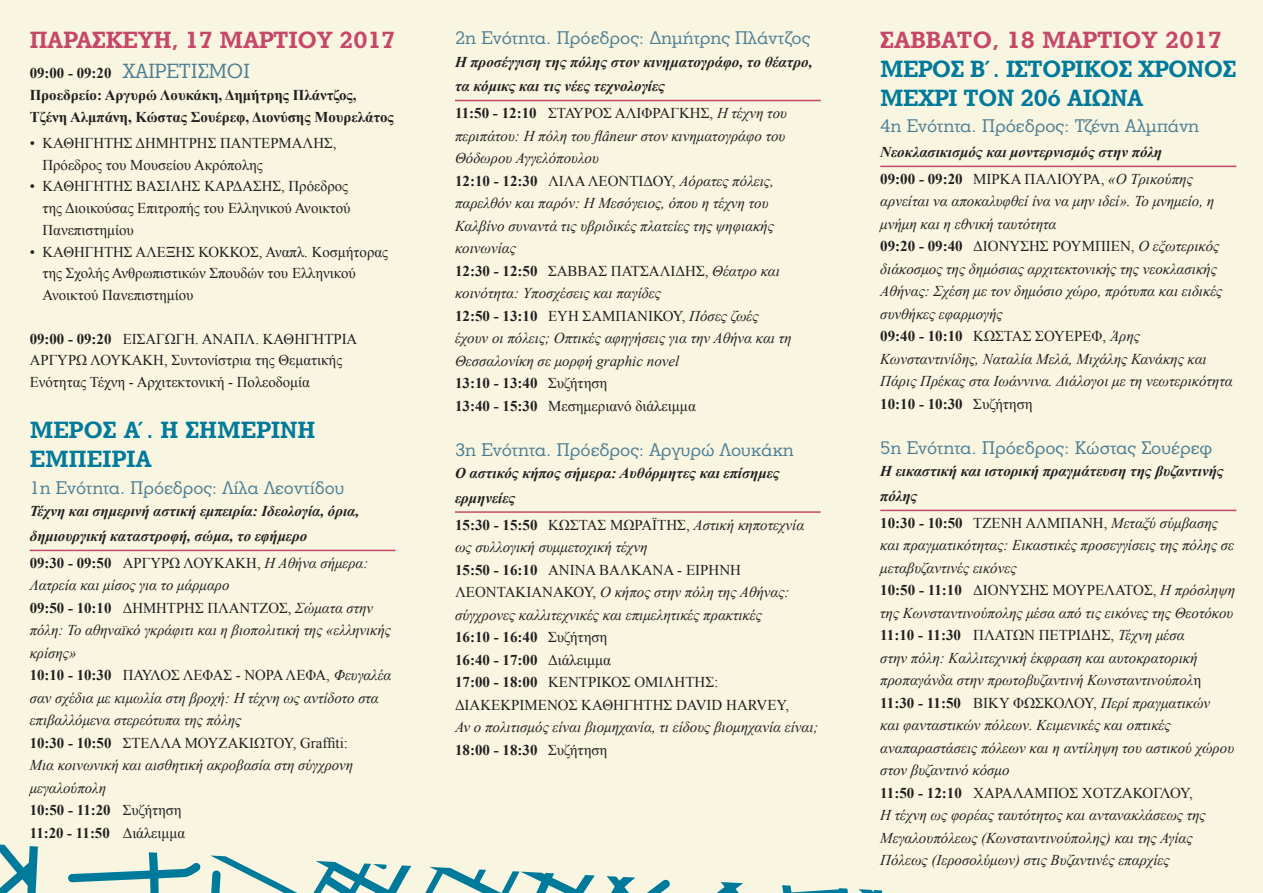
<style>
.page{position:relative;width:1263px;height:893px;background:#f8f5e1}
.page>*{position:absolute;margin:0;border:0;box-sizing:border-box;transform-origin:0 0}
.t1{font:700 24px "PF Litho Text";letter-spacing:-.01em;color:#c64868}
.t2{font:700 24px/28.8px "PF Litho Text";letter-spacing:-.02em;color:#007a9b}
.t3{font:700 24px/28.8px "PF Litho Text";color:#007a9b}
.t4{font:18.75px "PF Litho Text";color:#4d7e93}
.t5{font:italic 15px/22.5px "Times New Roman";color:#231f20}
.t6{font:15px/22.5px "Times New Roman";color:#231f20}
.t7{font:italic 700 15px/24.8px "Times New Roman";color:#231f20}
.t8{font:700 15px/21.8px "Times New Roman";color:#231f20}
.s1{font-family:"PF Litho Text";font-weight:400;font-size:21px;color:#4d7e93}
.s2{font-weight:700}
.s3{font-weight:700;font-style:normal}
.s4{font-style:normal}
.s5{font-style:italic}
.s6{font-weight:400;font-style:normal}
.s7{font-weight:400}
</style>
<div class="page">
<hr style="left:30px;top:550px;width:365px;height:1px;background:#c64868">
<hr style="left:455px;top:100px;width:366px;height:1px;background:#c64868">
<hr style="left:455px;top:511px;width:366px;height:2px;background:#c64868">
<hr style="left:880px;top:166px;width:356px;height:1px;background:#c64868">
<hr style="left:880px;top:510px;width:356px;height:1px;background:#c64868">
<svg style="left:0;top:844px;width:883px;height:49px"></svg>
<h1 class="t1" style="left:30px;top:25px;width:367px">ΠΑΡΑΣΚΕΥΗ, 17 ΜΑΡΤΙΟΥ 2017</h1>
<p class="t8" style="left:30px;top:62px;width:366px">09:00 - 09:20 <span class="s1">ΧΑΙΡΕΤΙΣΜΟΙ<br></span>Προεδρείο: Αργυρώ Λουκάκη, Δημήτρης Πλάντζος,<br>Τζένη Αλμπάνη, Κώστας Σουέρεφ, Διονύσης Μουρελάτος</p>
<p class="t6" style="left:43px;top:132px;width:295px;line-height:21.8px;text-indent:-13px">• ΚΑΘΗΓΗΤΗΣ ΔΗΜΗΤΡΗΣ ΠΑΝΤΕΡΜΑΛΗΣ,<br>Πρόεδρος του Μουσείου Ακρόπολης</p>
<p class="t6" style="left:43px;top:175px;width:310px;line-height:21.8px;text-indent:-13px">• ΚΑΘΗΓΗΤΗΣ ΒΑΣΙΛΗΣ ΚΑΡΔΑΣΗΣ, Πρόεδρος της Διοικούσας Επιτροπής του Ελληνικού Ανοικτού<br>Πανεπιστημίου</p>
<p class="t6" style="left:43px;top:240px;width:347px;line-height:21.8px;text-indent:-13px">• ΚΑΘΗΓΗΤΗΣ ΑΛΕΞΗΣ ΚΟΚΚΟΣ, Αναπλ. Κοσμήτορας της Σχολής Ανθρωπιστικών Σπουδών του Ελληνικού<br>Ανοικτού Πανεπιστημίου</p>
<p class="t6" style="left:30px;top:327px;width:329px;line-height:21.8px"><span class="s2">09:00 - 09:20</span> ΕΙΣΑΓΩΓΗ. ΑΝΑΠΛ. ΚΑΘΗΓΗΤΡΙΑ<br>ΑΡΓΥΡΩ ΛΟΥΚΑΚΗ, Συντονίστρια της Θεματικής<br>Ενότητας Τέχνη - Αρχιτεκτονική - Πολεοδομία</p>
<h1 class="t3" style="left:30px;top:415px;width:286px">ΜΕΡΟΣ Α΄. Η ΣΗΜΕΡΙΝΗ<br>ΕΜΠΕΙΡΙΑ</h1>
<p class="t4" style="left:30px;top:476px;width:316px">1η Ενότητα. Πρόεδρος: Λίλα Λεοντίδου</p>
<p class="t7" style="left:30px;top:499px;width:331px">Τέχνη και σημερινή αστική εμπειρία: Ιδεολογία, όρια, δημιουργική καταστροφή, σώμα, το εφήμερο</p>
<p class="t5" style="left:30px;top:551px;width:363px"><span class="s3">09:30 - 09:50</span> <span class="s4">ΑΡΓΥΡΩ ΛΟΥΚΑΚΗ,</span> Η Αθήνα σήμερα:<br>Λατρεία και μίσος για το μάρμαρο<br><span class="s3">09:50 - 10:10</span> <span class="s4">ΔΗΜΗΤΡΗΣ ΠΛΑΝΤΖΟΣ,</span> Σώματα στην πόλη: Το αθηναϊκό γκράφιτι και η βιοπολιτική της «ελληνικής κρίσης»<br><span class="s3">10:10 - 10:30</span> <span class="s4">ΠΑΥΛΟΣ ΛΕΦΑΣ - NOΡΑ ΛΕΦΑ,</span> Φευγαλέα σαν σχέδια με κιμωλία στη βροχή: H τέχνη ως αντίδοτο στα επιβαλλόμενα στερεότυπα της πόλης<br><span class="s3">10:30 - 10:50</span> <span class="s4">ΣΤΕΛΛΑ ΜΟΥΖΑΚΙΩΤΟΥ, Graffiti:<br></span>Μια κοινωνική και αισθητική ακροβασία στη σύγχρονη μεγαλούπολη<br><span class="s3">10:50 - 11:20</span> <span class="s4">Συζήτηση<br></span><span class="s3">11:20 - 11:50</span> <span class="s4">Διάλειμμα</span></p>
<p class="t4" style="left:455px;top:26px;width:357px">2η Ενότητα. Πρόεδρος: Δημήτρης Πλάντζος</p>
<p class="t7" style="left:455px;top:49px;width:359px">Η προσέγγιση της πόλης στον κινηματογράφο, το θέατρο, τα κόμικς και τις νέες τεχνολογίες</p>
<p class="t5" style="left:455px;top:101px;width:338px"><span class="s3">11:50 - 12:10</span> <span class="s4">ΣΤΑΥΡΟΣ ΑΛΙΦΡΑΓΚΗΣ,</span> Η τέχνη του περιπάτου: Η πόλη του flâneur στον κινηματογράφο του Θόδωρου Αγγελόπουλου<br><span class="s3">12:10 - 12:30</span> <span class="s4">ΛΙΛΑ ΛΕΟΝΤΙΔΟΥ,</span> Αόρατες πόλεις, παρελθόν και παρόν: Η Μεσόγειος, όπου η τέχνη του Καλβίνο συναντά τις υβριδικές πλατείες της ψηφιακής κοινωνίας<br><span class="s3">12:30 - 12:50</span> <span class="s4">ΣΑΒΒΑΣ ΠΑΤΣΑΛΙΔΗΣ,</span> Θέατρο και κοινότητα: Υποσχέσεις και παγίδες<br><span class="s3">12:50 - 13:10</span> <span class="s4">ΕΥΗ ΣΑΜΠΑΝΙΚΟΥ,</span> Πόσες ζωές έχουν οι πόλεις; Οπτικές αφηγήσεις για την Αθήνα και τη Θεσσαλονίκη σε μορφή graphic novel<br><span class="s3">13:10 - 13:40</span> <span class="s4">Συζήτηση<br></span><span class="s3">13:40 - 15:30</span> <span class="s4">Μεσημεριανό διάλειμμα</span></p>
<p class="t4" style="left:455px;top:438px;width:340px">3η Ενότητα. Πρόεδρος: Αργυρώ Λουκάκη</p>
<p class="t7" style="left:455px;top:460px;width:326px">Ο αστικός κήπος σήμερα: Αυθόρμητες και επίσημες ερμηνείες</p>
<p class="t6" style="left:455px;top:513px;width:351px"><span class="s2">15:30 - 15:50</span> ΚΩΣΤΑΣ ΜΩΡΑΪΤΗΣ, <span class="s5">Αστική κηποτεχνία ως συλλογική συμμετοχική τέχνη<br></span><span class="s2">15:50 - 16:10</span> ΑΝΙΝΑ ΒΑΛΚΑΝΑ - ΕΙΡΗΝΗ ΛΕΟΝΤΑΚΙΑΝΑΚΟΥ, <span class="s5">Ο κήπος στην πόλη της Αθήνας: σύγχρονες καλλιτεχνικές και επιμελητικές πρακτικές<br></span><span class="s2">16:10 - 16:40</span> Συζήτηση<br><span class="s2">16:40 - 17:00</span> Διάλειμμα<br><span class="s2">17:00 - 18:00</span> ΚΕΝΤΡΙΚΟΣ ΟΜΙΛΗΤΗΣ:<br>ΔΙΑΚΕΚΡΙΜΕΝΟΣ ΚΑΘΗΓΗΤΗΣ DAVID HARVEY,</p>
<p class="t5" style="left:455px;top:715px;width:365px">Αν ο πολιτισμός είναι βιομηχανία, τι είδους βιομηχανία είναι;<br><span class="s3">18:00 - 18:30</span> <span class="s4">Συζήτηση</span></p>
<h1 class="t1" style="left:880px;top:25px;width:343px">ΣΑΒΒΑΤΟ, 18 ΜΑΡΤΙΟΥ 2017</h1>
<h1 class="t2" style="left:880px;top:54px;width:358px">ΜΕΡΟΣ Β΄. ΙΣΤΟΡΙΚΟΣ ΧΡΟΝΟΣ<br>ΜΕΧΡΙ ΤΟΝ 20ό ΑΙΩΝΑ</h1>
<p class="t4" style="left:880px;top:115px;width:320px">4η Ενότητα. Πρόεδρος: Τζένη Αλμπάνη</p>
<p class="t7" style="left:880px;top:138px;width:314px;line-height:26.7px">Νεοκλασικισμός και μοντερνισμός στην πόλη<br><span class="s4">09:00 - 09:20</span> <span class="s6">MIΡKA ΠΑΛΙΟΥΡΑ,</span> <span class="s7">«Ο Τρικούπης</span></p>
<p class="t5" style="left:880px;top:190px;width:354px">αρνείται να αποκαλυφθεί ίνα να μην ιδεί». Το μνημείο, η μνήμη και η εθνική ταυτότητα<br><span class="s3">09:20 - 09:40</span> <span class="s4">ΔΙΟΝΥΣΗΣ ΡΟΥΜΠΙΕΝ,</span> Ο εξωτερικός διάκοσμος της δημόσιας αρχιτεκτονικής της νεοκλασικής Αθήνας: Σχέση με τον δημόσιο χώρο, πρότυπα και ειδικές συνθήκες εφαρμογής<br><span class="s3">09:40 - 10:10</span> <span class="s4">ΚΩΣΤΑΣ ΣΟΥΕΡΕΦ,</span> Άρης Κωνσταντινίδης, Ναταλία Μελά, Μιχάλης Κανάκης και Πάρις Πρέκας στα Ιωάννινα. Διάλογοι με τη νεωτερικότητα <span class="s3">10:10 - 10:30</span> <span class="s4">Συζήτηση</span></p>
<p class="t4" style="left:880px;top:436px;width:334px">5η Ενότητα. Πρόεδρος: Κώστας Σουέρεφ</p>
<p class="t7" style="left:880px;top:459px;width:345px">Η εικαστική και ιστορική πραγμάτευση της βυζαντινής πόλης</p>
<p class="t5" style="left:880px;top:511px;width:356px"><span class="s3">10:30 - 10:50</span> <span class="s4">ΤΖΕΝΗ ΑΛΜΠΑΝΗ,</span> Μεταξύ σύμβασης και πραγματικότητας: Εικαστικές προσεγγίσεις της πόλης σε μεταβυζαντινές εικόνες<br><span class="s3">10:50 - 11:10</span> <span class="s4">ΔΙΟΝΥΣΗΣ ΜΟΥΡΕΛΑΤΟΣ,</span> Η πρόσληψη της Κωνσταντινούπολης μέσα από τις εικόνες της Θεοτόκου <span class="s3">11:10 - 11:30</span> <span class="s4">ΠΛΑΤΩΝ ΠΕΤΡΙΔΗΣ,</span> Τέχνη μέσα<br>στην πόλη: Kαλλιτεχνική έκφραση και αυτοκρατορική προπαγάνδα στην πρωτοβυζαντινή Κωνσταντινούπολ<span class="s4">η </span><span class="s3">11:30 - 11:50</span> <span class="s4">ΒΙΚΥ ΦΩΣΚΟΛΟΥ,</span> Περί πραγματικών<br>και φανταστικών πόλεων. Κειμενικές και οπτικές αναπαραστάσεις πόλεων και η αντίληψη του αστικού χώρου στον βυζαντινό κόσμο<br><span class="s3">11:50 - 12:10</span> <span class="s4">ΧΑΡΑΛΑΜΠΟΣ ΧΟΤΖΑΚΟΓΛΟΥ,<br></span>Η τέχνη ως φορέας ταυτότητος και αντανακλάσεως της Μεγαλουπόλεως (Κωνσταντινούπολης) και της Αγίας Πόλεως (Ιεροσολύμων) στις Bυζαντινές επαρχίες</p>
</div>
